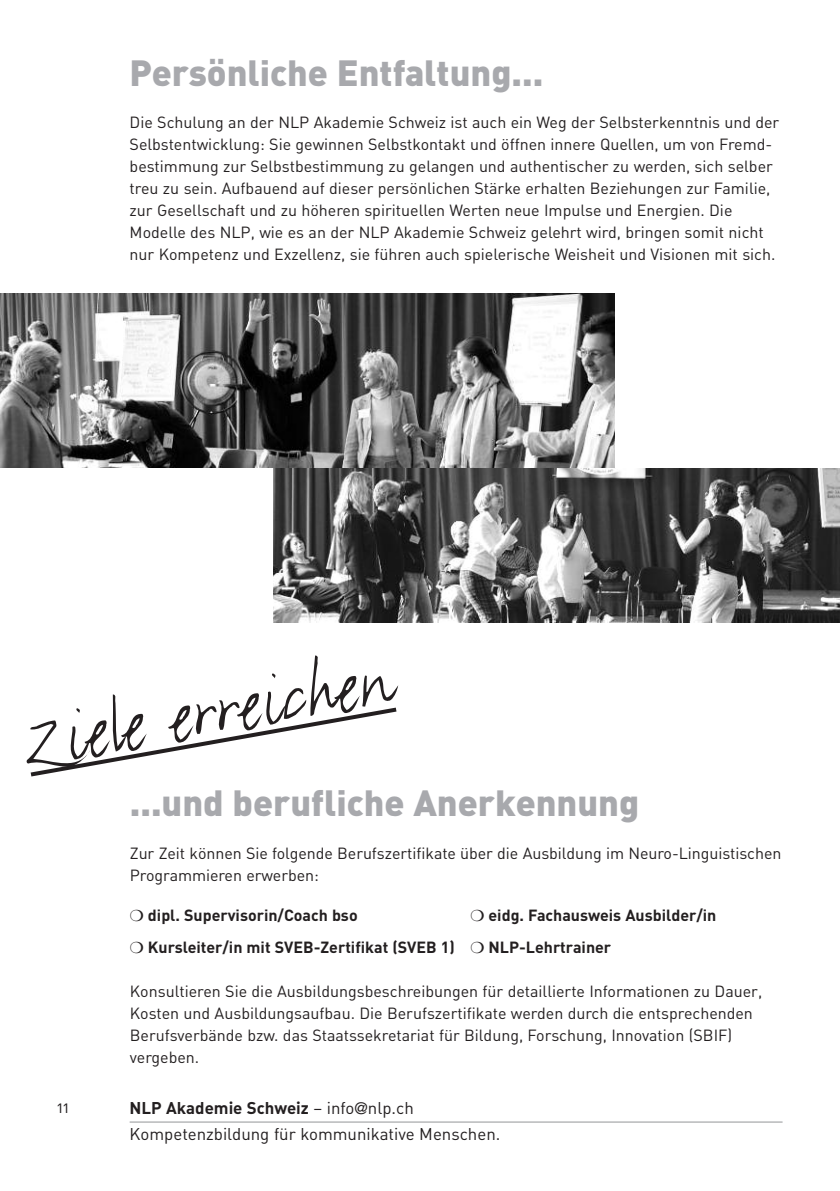
<style>
.page{position:relative;width:840px;height:1191px;background:#fff}
.page>*{position:absolute;margin:0;border:0;box-sizing:border-box;transform-origin:0 0}
.t1{font:80px "FF Justlefthand";color:#231f20}
.t2{font:900 36px "DIN";color:#a8a9ad}
.t3{font:16.8px "DIN Regular Alternate";color:#231f20}
.t4{font:16.8px "DIN Bold Alternate";color:#231f20}
.t5{font:16px/22px "DIN Regular Alternate";color:#231f20}
.t6{font:700 16px "DIN";color:#231f20}
.s1{font-family:"DIN Regular Alternate"}
.s2{font-family:"Frutiger LT";font-weight:300}
</style>
<div class="page">
<hr style="left:130px;top:1121px;width:652px;height:1px;background:#939598">
<img style="left:0;top:293px;width:614px;height:175px">
<img style="left:273px;top:468px;width:566px;height:154px">
<svg style="left:30px;top:707px;width:367px;height:70px"></svg>
<h2 class="t2" style="left:129px;top:53px;width:415px">Persönliche Entfaltung...</h2>
<p class="t5" style="left:129px;top:111px;width:650px">Die Schulung an der NLP Akademie Schweiz ist auch ein Weg der Selbsterkenntnis und der Selbstentwicklung: Sie gewinnen Selbstkontakt und öffnen innere Quellen, um von Fremd&shy;bestimmung zur Selbstbestimmung zu gelangen und authentischer zu werden, sich selber treu zu sein. Aufbauend auf dieser persönlichen Stärke erhalten Beziehungen zur Familie, zur Gesellschaft und zu höheren spirituellen Werten neue Impulse und Energien. Die Modelle des NLP, wie es an der NLP Akademie Schweiz gelehrt wird, bringen somit nicht nur Kompetenz und Exzellenz, sie führen auch spielerische Weisheit und Visionen mit sich.</p>
<h1 class="t1" style="left:16px;top:690px;width:372px;rotate:-10deg">Ziele erreichen</h1>
<h2 class="t2" style="left:130px;top:782px;width:510px">...und berufliche Anerkennung</h2>
<p class="t5" style="left:130px;top:842px;width:652px">Zur Zeit können Sie folgende Berufszertifikate über die Ausbildung im Neuro-Linguistischen<br>Programmieren erwerben:</p>
<p class="t6" style="left:148px;top:905px;width:211px">dipl. Supervisorin/Coach bso</p>
<p class="t6" style="left:488px;top:905px;width:229px">eidg. Fachausweis Ausbilder/in</p>
<p class="t6" style="left:148px;top:937px;width:308px">Kursleiter/in mit SVEB-Zertifikat (SVEB 1)</p>
<p class="t6" style="left:488px;top:937px;width:124px">NLP-Lehrtrainer</p>
<p class="t5" style="left:130px;top:980px;width:633px">Konsultieren Sie die Ausbildungsbeschreibungen für detaillierte Informationen zu Dauer, Kosten und Ausbildungsaufbau. Die Berufszertifikate werden durch die entsprechenden Berufsverbände bzw. das Staatssekretariat für Bildung, Forschung, Innovation (SBIF) vergeben.</p>
<p class="t5" style="left:57px;top:1096px;width:13px">11</p>
<p class="t4" style="left:129px;top:1098px;width:285px">NLP Akademie Schweiz <span class="s1">– info</span><span class="s2">@</span><span class="s1">nlp.ch</span></p>
<p class="t3" style="left:129px;top:1124px;width:372px">Kompetenzbildung für kommunikative Menschen.</p>
</div>
